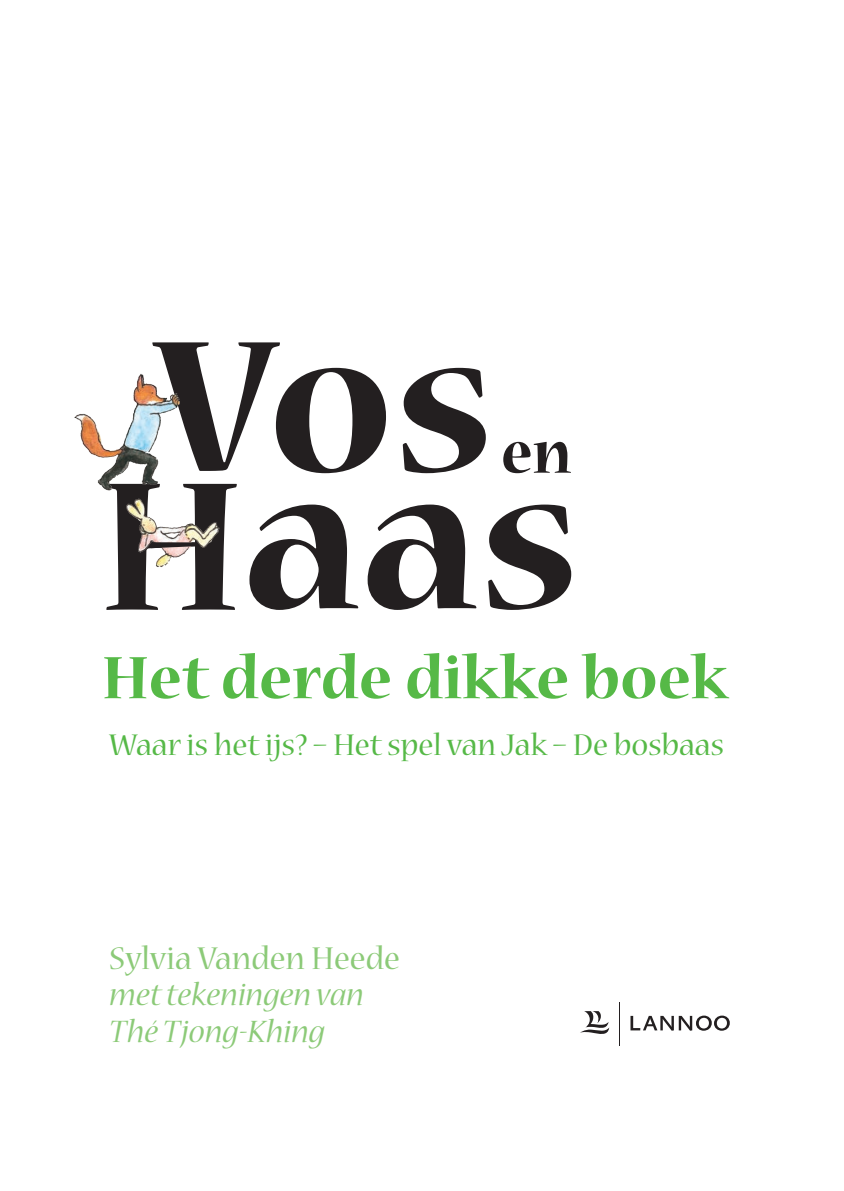
<style>
.page{position:relative;width:844px;height:1191px;background:#fff}
.page>*{position:absolute;margin:0;border:0;box-sizing:border-box;transform-origin:0 0}
.t1{font:700 66.5px "Nueva Std";color:#56b947}
.t2{font:italic 35px/36.8px "Nueva Std";color:#8cca78}
.t3{font:35px "Nueva Std";color:#8cca78}
.t4{font:33.25px "Nueva Std";color:#56b947}
</style>
<div class="page">
<svg style="left:580px;top:1011px;width:29px;height:23px"></svg>
<hr style="left:619px;top:1002px;width:1px;height:43px;background:#231f20">
<svg style="left:630px;top:1015px;width:99px;height:15px"></svg>
<svg style="left:249px;top:504px;width:109px;height:106px"></svg>
<svg style="left:367px;top:504px;width:109px;height:106px"></svg>
<svg style="left:488px;top:504px;width:83px;height:106px"></svg>
<svg style="left:503px;top:442px;width:68px;height:31px"></svg>
<svg style="left:152px;top:342px;width:234px;height:131px"></svg>
<svg style="left:402px;top:368px;width:83px;height:105px"></svg>
<img style="left:74px;top:359px;width:132px;height:130px">
<img style="left:104px;top:446px;width:139px;height:44px">
<svg style="left:106px;top:484px;width:131px;height:126px"></svg>
<h1 class="t1" style="left:102px;top:647px;width:626px">Het derde dikke boek</h1>
<p class="t4" style="left:109px;top:729px;width:616px">Waar is het ijs? – Het spel van Jak – De bosbaas</p>
<p class="t3" style="left:109px;top:942px;width:292px">Sylvia Vanden Heede</p>
<p class="t2" style="left:109px;top:978px;width:256px">met tekeningen van<br>Thé Tjong-Khing</p>
</div>
